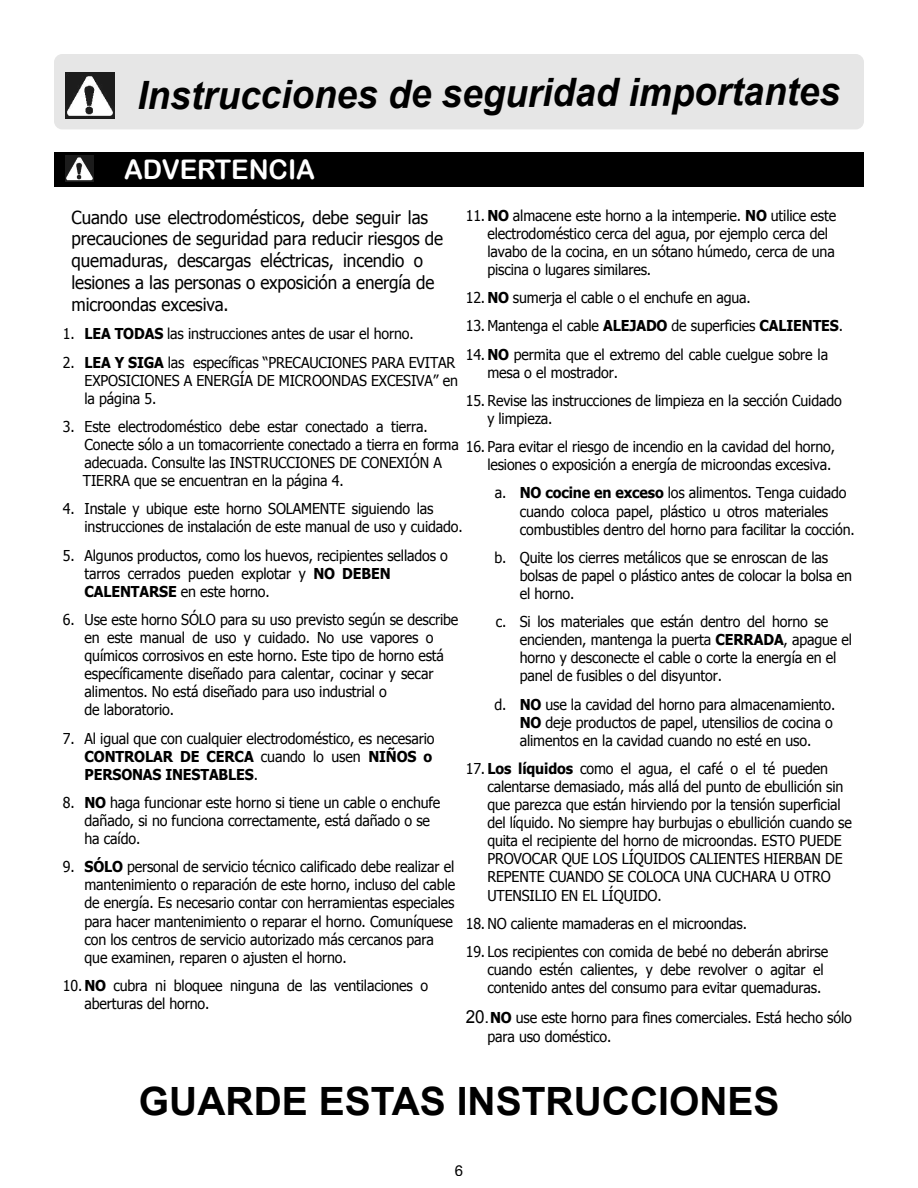
<style>
.page{position:relative;width:918px;height:1188px;background:#fff}
.page>*{position:absolute;margin:0;border:0;box-sizing:border-box;transform-origin:0 0}
.t1{font:italic 700 39px "Arial";color:#000;scale:.95 1}
.t2{font:700 39px "Arial";color:#000}
.t3{font:27px "Arial Rounded MT Bold";color:#fff}
.t4{font:18px/21.8px "Tahoma";letter-spacing:-.01em;color:#000;scale:.95 1}
.t5{font:15px/18.1px "Tahoma";letter-spacing:-.01em;color:#000;scale:.95 1}
.t6{font:15px "Arial";color:#000}
.s1{font-weight:700}
.s2{font-family:"Arial";font-size:18px}
</style>
<div class="page">
<div style="left:54px;top:54px;width:810px;height:75px;background:#e6e6e6;border-radius:8px"></div>
<img style="left:66px;top:72px;width:49px;height:46px">
<div style="left:54px;top:152px;width:810px;height:35px;background:#000"></div>
<img style="left:66px;top:155px;width:27px;height:27px">
<h1 class="t1" style="left:137px;top:79px;width:741px">Instrucciones de seguridad importantes</h1>
<h2 class="t3" style="left:124px;top:159px;width:193px">ADVERTENCIA</h2>
<p class="t4" style="left:72px;top:208px;width:393px">Cuando use electrodomésticos, debe seguir las precauciones de seguridad para reducir riesgos de quemaduras, descargas eléctricas, incendio o lesiones a las personas o exposición a energía de microondas excesiva.</p>
<p class="t5" style="left:63px;top:326px;width:371px">1. <span class="s1">LEA TODAS</span> las instrucciones antes de usar el horno.</p>
<p class="t5" style="left:85px;top:354px;width:395px;text-indent:-22px">2. <span class="s1">LEA Y SIGA</span> las específicas “PRECAUCIONES PARA EVITAR<br>EXPOSICIONES A ENERGÍA DE MICROONDAS EXCESIVA” en la página 5.</p>
<p class="t5" style="left:83px;top:419px;width:397px;text-indent:-20px">3. Este electrodoméstico debe estar conectado a tierra.<br>Conecte sólo a un tomacorriente conectado a tierra en forma adecuada. Consulte las INSTRUCCIONES DE CONEXIÓN A TIERRA que se encuentran en la página 4.</p>
<p class="t5" style="left:85px;top:501px;width:400px;text-indent:-22px">4. Instale y ubique este horno SOLAMENTE siguiendo las instrucciones de instalación de este manual de uso y cuidado.</p>
<p class="t5" style="left:85px;top:547px;width:384px;text-indent:-22px">5. Algunos productos, como los huevos, recipientes sellados o tarros cerrados pueden explotar y <span class="s1">NO DEBEN<br>CALENTARSE</span> en este horno.</p>
<p class="t5" style="left:85px;top:612px;width:395px;text-indent:-22px">6. Use este horno SÓLO para su uso previsto según se describe en este manual de uso y cuidado. No use vapores o químicos corrosivos en este horno. Este tipo de horno está específicamente diseñado para calentar, cocinar y secar alimentos. No está diseñado para uso industrial o<br>de laboratorio.</p>
<p class="t5" style="left:85px;top:730px;width:370px;text-indent:-22px">7. Al igual que con cualquier electrodoméstico, es necesario<br><span class="s1">CONTROLAR DE CERCA</span> cuando lo usen <span class="s1">NIÑOS o<br>PERSONAS INESTABLES</span>.</p>
<p class="t5" style="left:85px;top:795px;width:376px;text-indent:-22px">8. <span class="s1">NO</span> haga funcionar este horno si tiene un cable o enchufe dañado, si no funciona correctamente, está dañado o se ha caído.</p>
<p class="t5" style="left:85px;top:859px;width:392px;text-indent:-22px">9. <span class="s1">SÓLO</span> personal de servicio técnico calificado debe realizar el mantenimiento o reparación de este horno, incluso del cable de energía. Es necesario contar con herramientas especiales para hacer mantenimiento o reparar el horno. Comuníquese con los centros de servicio autorizado más cercanos para que examinen, reparen o ajusten el horno.</p>
<p class="t5" style="left:85px;top:978px;width:363px;text-indent:-22px">10. <span class="s1">NO</span> cubra ni bloquee ninguna de las ventilaciones o aberturas del horno.</p>
<p class="t5" style="left:487px;top:208px;width:369px;text-indent:-22px">11. <span class="s1">NO</span> almacene este horno a la intemperie. <span class="s1">NO</span> utilice este electrodoméstico cerca del agua, por ejemplo cerca del lavabo de la cocina, en un sótano húmedo, cerca de una piscina o lugares similares.</p>
<p class="t5" style="left:466px;top:290px;width:302px">12. <span class="s1">NO</span> sumerja el cable o el enchufe en agua.</p>
<p class="t5" style="left:466px;top:318px;width:399px">13. Mantenga el cable <span class="s1">ALEJADO</span> de superficies <span class="s1">CALIENTES</span>.</p>
<p class="t5" style="left:487px;top:346px;width:360px;text-indent:-22px">14. <span class="s1">NO</span> permita que el extremo del cable cuelgue sobre la mesa o el mostrador.</p>
<p class="t5" style="left:487px;top:393px;width:375px;text-indent:-22px">15. Revise las instrucciones de limpieza en la sección Cuidado y limpieza.</p>
<p class="t5" style="left:466px;top:439px;width:390px;text-align:right">16. Para evitar el riesgo de incendio en la cavidad del horno, lesiones o exposición a energía de microondas excesiva.</p>
<p class="t5" style="left:520px;top:485px;width:354px;text-indent:-25px">a. <span class="s1">NO cocine en exceso</span> los alimentos. Tenga cuidado cuando coloca papel, plástico u otros materiales combustibles dentro del horno para facilitar la cocción.</p>
<p class="t5" style="left:520px;top:550px;width:351px;text-indent:-25px">b. Quite los cierres metálicos que se enroscan de las bolsas de papel o plástico antes de colocar la bolsa en el horno.</p>
<p class="t5" style="left:520px;top:614px;width:351px;text-indent:-24px">c. Si los materiales que están dentro del horno se encienden, mantenga la puerta <span class="s1">CERRADA</span>, apague el horno y desconecte el cable o corte la energía en el panel de fusibles o del disyuntor.</p>
<p class="t5" style="left:520px;top:696px;width:334px;text-indent:-25px">d. <span class="s1">NO</span> use la cavidad del horno para almacenamiento.<br><span class="s1">NO</span> deje productos de papel, utensilios de cocina o alimentos en la cavidad cuando no esté en uso.</p>
<p class="t5" style="left:487px;top:761px;width:385px;text-indent:-22px">17. <span class="s1">Los líquidos</span> como el agua, el café o el té pueden calentarse demasiado, más allá del punto de ebullición sin que parezca que están hirviendo por la tensión superficial del líquido. No siempre hay burbujas o ebullición cuando se quita el recipiente del horno de microondas. ESTO PUEDE PROVOCAR QUE LOS LÍQUIDOS CALIENTES HIERBAN DE REPENTE CUANDO SE COLOCA UNA CUCHARA U OTRO UTENSILIO EN EL LÍQUIDO.</p>
<p class="t5" style="left:466px;top:916px;width:298px">18. NO caliente mamaderas en el microondas.</p>
<p class="t5" style="left:487px;top:944px;width:360px;text-indent:-22px">19. Los recipientes con comida de bebé no deberán abrirse cuando estén calientes, y debe revolver o agitar el contenido antes del consumo para evitar quemaduras.</p>
<p class="t5" style="left:487px;top:1009px;width:385px;line-height:19.4px;text-indent:-22px"><span class="s2">20.</span><span class="s1">NO</span> use este horno para fines comerciales. Está hecho sólo para uso doméstico.</p>
<h1 class="t2" style="left:139px;top:1087px;width:642px">GUARDE ESTAS INSTRUCCIONES</h1>
<p class="t6" style="left:455px;top:1165px;width:10px">6</p>
</div>
